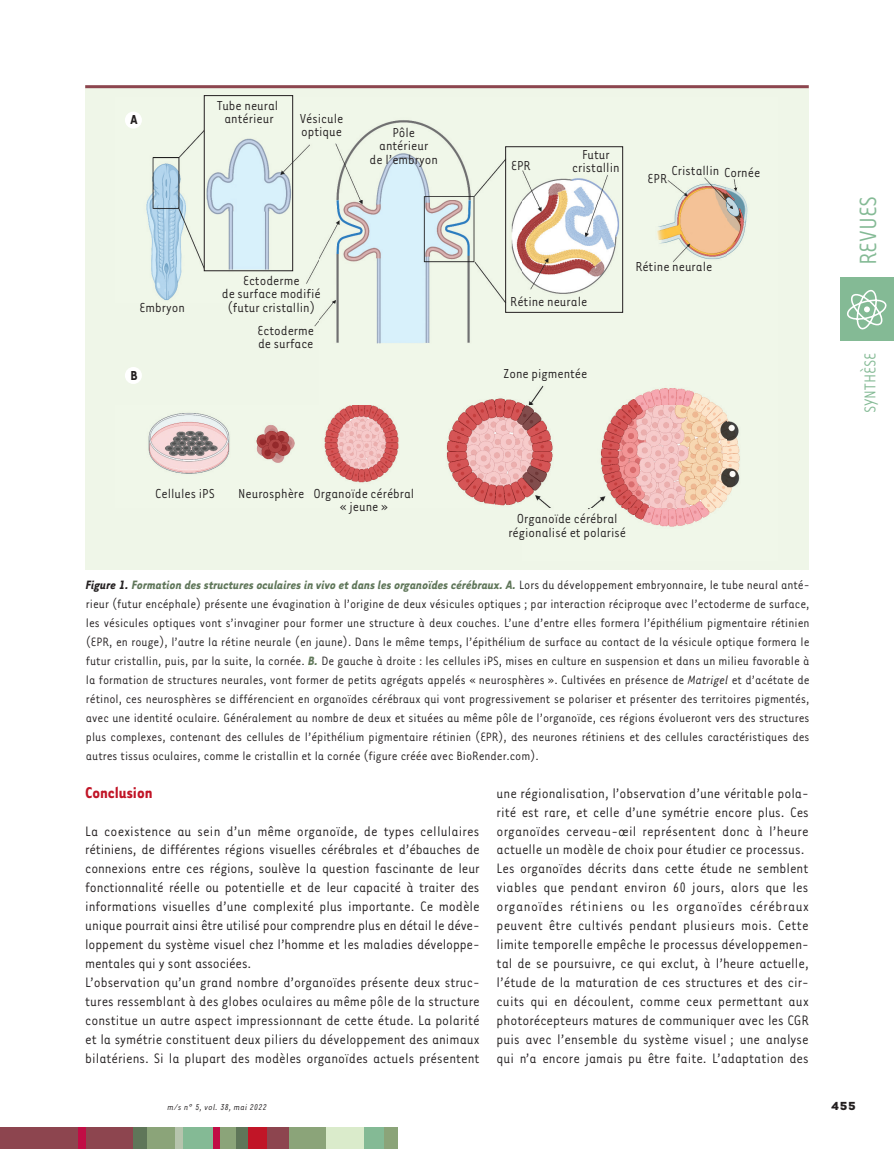
<style>
.page{position:relative;width:894px;height:1149px;background:#fff}
.page>*{position:absolute;margin:0;border:0;box-sizing:border-box;transform-origin:0 0}
.t1{font:27px "Tarzana Narrow";color:#84ba95}
.t2{font:700 18px "Tarzana Narrow";color:#c11527}
.t3{font:18px "Tarzana Narrow";color:#84ba95}
.t4{font:15.75px/18.9px "Tarzana Narrow";color:#231f20}
.t5{font:15px/13.5px "Tarzana Narrow";color:#231f20;text-align:center}
.t6{font:700 15px "Tarzana Narrow";color:#231f20}
.t7{font:13.95px/18.9px "Tarzana Narrow";color:#231f20;text-align:justify}
.t8{font:700 13.5px "Tarzana Wide";color:#231f20}
.t9{font:italic 9.75px "Tarzana Narrow";letter-spacing:.025em;color:#231f20}
.s1{font-weight:700;font-style:italic}
.s2{font-weight:700;font-style:italic;color:#5f7659}
.s3{font-style:italic}
</style>
<div class="page">
<div style="left:840px;top:277px;width:53px;height:63px;background:#84ba95"></div>
<svg style="left:847px;top:290px;width:39px;height:39px"></svg>
<div style="left:0;top:1127px;width:134px;height:21px;background:#8d454f"></div>
<div style="left:235px;top:1127px;width:13px;height:21px;background:#5f7659"></div>
<div style="left:78px;top:1127px;width:7px;height:21px;background:#c10d45"></div>
<div style="left:133px;top:1127px;width:22px;height:21px;background:#5f7659"></div>
<div style="left:147px;top:1127px;width:30px;height:21px;background:#8ba479"></div>
<div style="left:175px;top:1127px;width:9px;height:21px;background:#b6c4ad"></div>
<div style="left:183px;top:1127px;width:30px;height:21px;background:#84ba95"></div>
<div style="left:217px;top:1127px;width:19px;height:21px;background:#8ba479"></div>
<div style="left:213px;top:1127px;width:6px;height:21px;background:#c10d45"></div>
<div style="left:248px;top:1127px;width:27px;height:21px;background:#c11527"></div>
<div style="left:287px;top:1127px;width:39px;height:21px;background:#8ba479"></div>
<div style="left:267px;top:1127px;width:21px;height:21px;background:#8d454f"></div>
<div style="left:326px;top:1127px;width:38px;height:21px;background:#daebcb"></div>
<div style="left:364px;top:1127px;width:20px;height:21px;background:#84ba95"></div>
<div style="left:383px;top:1127px;width:14px;height:21px;background:#8ba479"></div>
<div style="left:85px;top:85px;width:723px;height:484px;background:#eff6e8"></div>
<img style="left:125px;top:97px;width:623px;height:430px">
<div style="left:204px;top:95px;width:89px;height:176px;border:1px solid #231f20"></div>
<div style="left:505px;top:146px;width:117px;height:167px;border:1px solid #231f20"></div>
<div style="left:125px;top:112px;width:17px;height:17px;background:#fff;border-radius:50%"></div>
<div style="left:125px;top:367px;width:17px;height:17px;background:#fff;border-radius:50%"></div>
<hr style="left:85px;top:85px;width:723px;height:3px;background:#8d454f">
<p class="t6" style="left:130px;top:110px;width:9px">A</p>
<p class="t5" style="left:217px;top:98px;width:63px">Tube neural antérieur</p>
<p class="t5" style="left:299px;top:111px;width:45px;text-align:left">Vésicule optique</p>
<p class="t5" style="left:369px;top:125px;width:70px">Pôle antérieur<br>de l’embryon</p>
<p class="t5" style="left:140px;top:300px;width:47px">Embryon</p>
<p class="t6" style="left:130px;top:366px;width:9px">B</p>
<p class="t5" style="left:222px;top:273px;width:100px">Ectoderme<br>de surface modifié (futur cristallin)</p>
<p class="t5" style="left:257px;top:322px;width:58px;text-align:left">Ectoderme de surface</p>
<p class="t5" style="left:155px;top:485px;width:61px">Cellules iPS</p>
<p class="t5" style="left:339px;top:485px;width:76px;text-align:left;text-indent:-101px">Neurosphère Organoïde cérébral « jeune »</p>
<p class="t5" style="left:511px;top:158px;width:21px">EPR</p>
<p class="t5" style="left:572px;top:147px;width:49px">Futur cristallin</p>
<p class="t5" style="left:671px;top:163px;width:90px">Cristallin Cornée</p>
<p class="t5" style="left:647px;top:171px;width:21px">EPR</p>
<p class="t5" style="left:510px;top:293px;width:78px">Rétine neurale</p>
<p class="t5" style="left:503px;top:366px;width:85px">Zone pigmentée</p>
<p class="t5" style="left:635px;top:259px;width:78px">Rétine neurale</p>
<p class="t5" style="left:508px;top:511px;width:119px">Organoïde cérébral régionalisé et polarisé</p>
<p class="t7" style="left:86px;top:575px;width:724px"><span class="s1">Figure 1.</span> <span class="s2">Formation des structures oculaires in vivo et dans les organoïdes cérébraux. A.</span> Lors du développement embryonnaire, le tube neural anté&shy;rieur (futur encéphale) présente une évagination à l’origine de deux vésicules optiques ; par interaction réciproque avec l’ectoderme de surface, les vésicules optiques vont s’invaginer pour former une structure à deux couches. L’une d’entre elles formera l’épithélium pigmentaire rétinien (EPR, en rouge), l’autre la rétine neurale (en jaune). Dans le même temps, l’épithélium de surface au contact de la vésicule optique formera le futur cristallin, puis, par la suite, la cornée. <span class="s2">B.</span> De gauche à droite : les cellules iPS, mises en culture en suspension et dans un milieu favorable à la formation de structures neurales, vont former de petits agrégats appelés « neurosphères ». Cultivées en présence de <span class="s3">Matrigel</span> et d’acétate de rétinol, ces neurosphères se différencient en organoïdes cérébraux qui vont progressivement se polariser et présenter des territoires pigmentés, avec une identité oculaire. Généralement au nombre de deux et situées au même pôle de l’organoïde, ces régions évolueront vers des structures plus complexes, contenant des cellules de l’épithélium pigmentaire rétinien (EPR), des neurones rétiniens et des cellules caractéristiques des autres tissus oculaires, comme le cristallin et la cornée (figure créée avec BioRender.com).</p>
<p class="t2" style="left:85px;top:781px;width:69px">Conclusion</p>
<p class="t4" style="left:85px;top:820px;width:396px">La coexistence au sein d’un même organoïde, de types cellulaires rétiniens, de différentes régions visuelles cérébrales et d’ébauches de connexions entre ces régions, soulève la question fascinante de leur fonctionnalité réelle ou potentielle et de leur capacité à traiter des informations visuelles d’une complexité plus importante. Ce modèle unique pourrait ainsi être utilisé pour comprendre plus en détail le déve&shy;loppement du système visuel chez l’homme et les maladies développe&shy;mentales qui y sont associées.<br>L’observation qu’un grand nombre d’organoïdes présente deux struc&shy;tures ressemblant à des globes oculaires au même pôle de la structure constitue un autre aspect impressionnant de cette étude. La polarité et la symétrie constituent deux piliers du développement des animaux bilatériens. Si la plupart des modèles organoïdes actuels présentent</p>
<p class="t4" style="left:496px;top:782px;width:314px">une régionalisation, l’observation d’une véritable pola&shy;rité est rare, et celle d’une symétrie encore plus. Ces organoïdes cerveau-œil représentent donc à l’heure actuelle un modèle de choix pour étudier ce processus.<br>Les organoïdes décrits dans cette étude ne semblent viables que pendant environ 60 jours, alors que les organoïdes rétiniens ou les organoïdes cérébraux peuvent être cultivés pendant plusieurs mois. Cette limite temporelle empêche le processus développemen&shy;tal de se poursuivre, ce qui exclut, à l’heure actuelle, l’étude de la maturation de ces structures et des cir&shy;cuits qui en découlent, comme ceux permettant aux photorécepteurs matures de communiquer avec les CGR puis avec l’ensemble du système visuel ; une analyse qui n’a encore jamais pu être faite. L’adaptation des</p>
<h1 class="t1" style="left:851px;top:265px;width:71px;rotate:-90deg">REVUES</h1>
<p class="t3" style="left:858px;top:413px;width:62px;rotate:-90deg">SYNTHÈSE</p>
<p class="t9" style="left:167px;top:1100px;width:101px">m/s n° 5, vol. 38, mai 2022</p>
<p class="t8" style="left:830px;top:1097px;width:26px">455</p>
</div>
